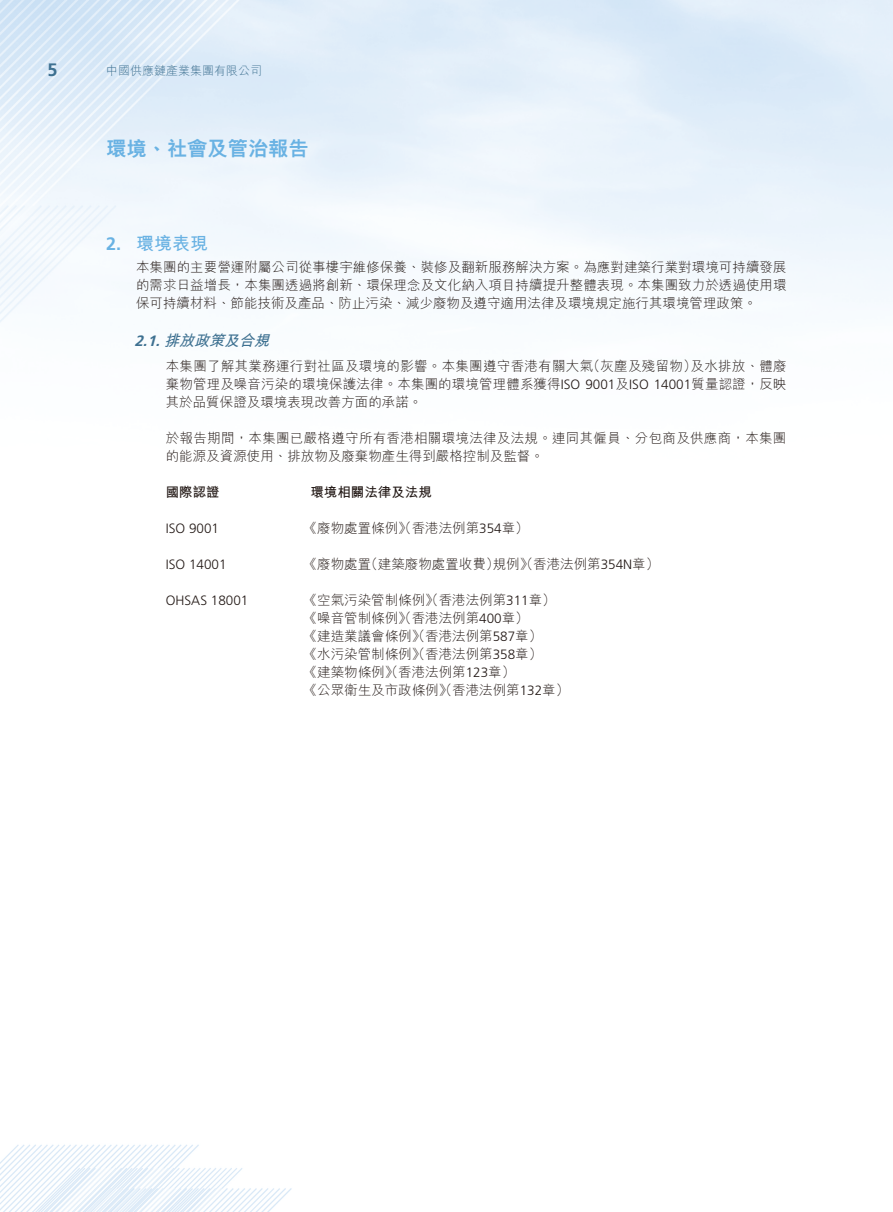
<style>
.page{position:relative;width:893px;height:1212px;background:#fff}
.page>*{position:absolute;margin:0;border:0;box-sizing:border-box;transform-origin:0 0}
.t1{font:800 20.25px "M Hei HK";color:#69b2e3}
.t2{font:700 18px "M Hei HK";color:#69b2e3}
.t3{font:700 18px "Frutiger LT Std";color:#69b2e3}
.t4{font:700 18px "Frutiger LT Std";color:#3e7191}
.t5{font:italic 700 15px "M Hei HK";color:#3e7191}
.t6{font:300 13.5px/18px "M Hei HK";color:#231916}
.t7{font:300 13.5px/18px "M Hei HK";letter-spacing:.02em;color:#231916}
.t8{font:300 13.5px "Frutiger LT Std";color:#231916}
.t9{font:700 13.5px "M Hei HK";color:#231916}
.t10{font:300 12px "M Hei HK";color:#3e7191}
.s1{font-family:"Frutiger LT Std"}
</style>
<div class="page">
<img style="left:0;top:0;width:893px;height:1212px">
<h2 class="t4" style="left:48px;top:59px;width:12px">5</h2>
<p class="t10" style="left:106px;top:64px;width:157px">中國供應鏈產業集團有限公司</p>
<h1 class="t1" style="left:106px;top:139px;width:204px">環境、社會及管治報告</h1>
<h2 class="t3" style="left:106px;top:233px;width:17px">2.</h2>
<h2 class="t2" style="left:136px;top:230px;width:73px">環境表現</h2>
<p class="t6" style="left:136px;top:258px;width:652px;text-align:justify">本集團的主要營運附屬公司從事樓宇維修保養、裝修及翻新服務解決方案。為應對建築行業對環境可持續發展的需求日益增長，本集團透過將創新、環保理念及文化納入項目持續提升整體表現。本集團致力於透過使用環保可持續材料、節能技術及產品、防止污染、減少廢物及遵守適用法律及環境規定施行其環境管理政策。</p>
<p class="t5" style="left:135px;top:329px;width:141px"><span class="s1">2.1.</span> 排放政策及合規</p>
<p class="t6" style="left:690px;top:357px;width:98px">及水排放、體廢</p>
<p class="t6" style="left:587px;top:357px;width:112px">（灰塵及殘留物）</p>
<p class="t6" style="left:166px;top:357px;width:622px">本集團了解其業務運行對社區及環境的影響。本集團遵守香港有關大氣<br>棄物管理及噪音污染的環境保護法律。本集團的環境管理體系獲得<span class="s1">ISO 9001</span>及<span class="s1">ISO 14001</span>質量認證，反映其於品質保證及環境表現改善方面的承諾。</p>
<p class="t7" style="left:166px;top:429px;width:622px">於報告期間，本集團已嚴格遵守所有香港相關環境法律及法規。連同其僱員、分包商及供應商，本集團的能源及資源使用、排放物及廢棄物產生得到嚴格控制及監督。</p>
<p class="t9" style="left:310px;top:482px;width:123px">環境相關法律及法規</p>
<p class="t9" style="left:166px;top:482px;width:55px">國際認證</p>
<p class="t8" style="left:166px;top:521px;width:55px">ISO 9001</p>
<p class="t6" style="left:304px;top:519px;width:227px">《廢物處置條例》（香港法例第<span class="s1">354</span>章(</p>
<p class="t8" style="left:166px;top:557px;width:62px">ISO 14001</p>
<p class="t6" style="left:364px;top:555px;width:137px">（建築廢物處置收費）</p>
<p class="t6" style="left:493px;top:555px;width:168px">規例》（香港法例第<span class="s1">354N</span>章(</p>
<p class="t6" style="left:304px;top:555px;width:69px">《廢物處置</p>
<p class="t8" style="left:166px;top:593px;width:84px">OHSAS 18001</p>
<p class="t6" style="left:304px;top:591px;width:254px">《空氣污染管制條例》（香港法例第<span class="s1">311</span>章(</p>
<p class="t6" style="left:304px;top:609px;width:267px">《噪音管制條例》（香港法例第<span class="s1">400</span>章(<br>《建造業議會條例》（香港法例第<span class="s1">587</span>章(<br>《水污染管制條例》（香港法例第<span class="s1">358</span>章(<br>《建築物條例》（香港法例第<span class="s1">123</span>章(<br>《公眾衛生及市政條例》（香港法例第<span class="s1">132</span>章(</p>
</div>
